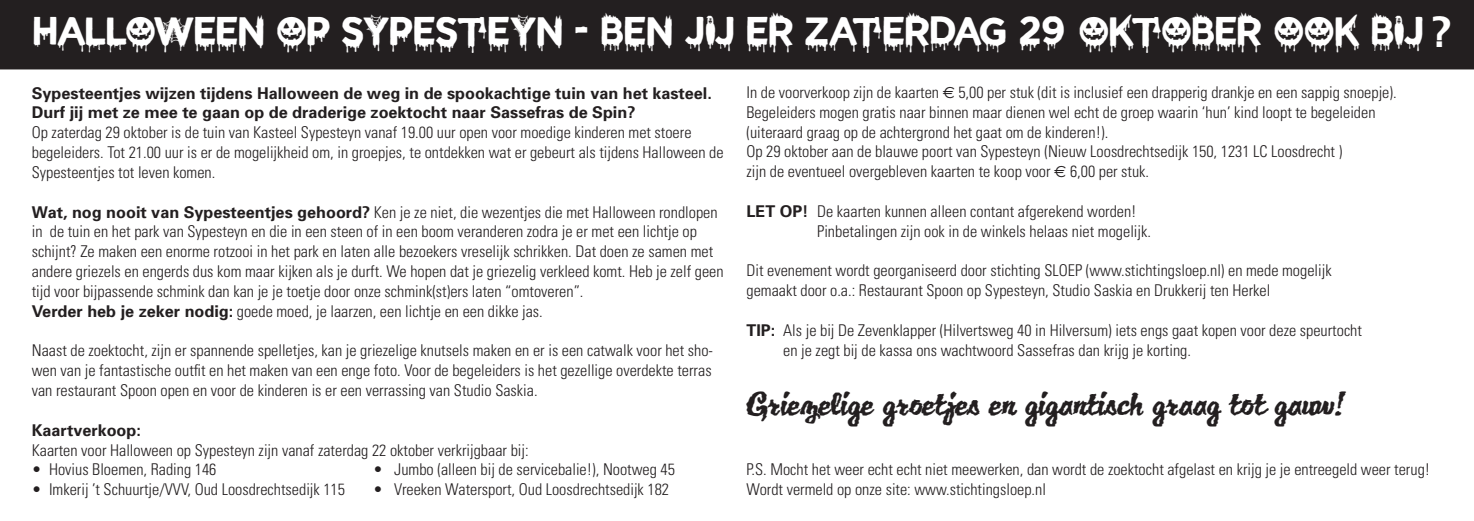
<style>
.page{position:relative;width:1474px;height:521px;background:#fff}
.page>*{position:absolute;margin:0;border:0;box-sizing:border-box;transform-origin:0 0}
.t1{font:700 42px "Univers";color:#fff}
.t2{font:38.5px "CF Halloween";letter-spacing:.005em;color:#fff;scale:.96 1}
.t3{font:36.75px "Jack Lantern BB";color:#231f20}
.t4{font:300 condensed 16.28px/19.8px "Univers";color:#231f20}
.t5{font:700 16.28px "Univers";color:#231f20}
.s1{font-weight:700;font-stretch:normal}
.s2{font-family:"Euro Sans";font-weight:400;font-stretch:normal}
</style>
<div class="page">
<div style="left:0;top:0;width:1473px;height:69px;background:#231f20"></div>
<p class="t2" style="left:33px;top:12px;width:1448px">HALLOWEEN OP SYPESTEYN - BEN JIJ ER ZATERDAG 29 OKTOBER OOK BIJ</p>
<p class="t1" style="left:1431px;top:5px;width:22px">?</p>
<p class="t5" style="left:32px;top:82px;width:681px">Sypesteentjes wijzen tijdens Halloween de weg in de spookachtige tuin van het kasteel.</p>
<p class="t5" style="left:32px;top:102px;width:605px">Durf jij met ze mee te gaan op de draderige zoektocht naar Sassefras de Spin?</p>
<p class="t4" style="left:32px;top:122px;width:693px">Op zaterdag 29 oktober is de tuin van Kasteel Sypesteyn vanaf 19.00 uur open voor moedige kinderen met stoere begeleiders. Tot 21.00 uur is er de mogelijkheid om, in groepjes, te ontdekken wat er gebeurt als tijdens Halloween de<br>Sypesteentjes tot leven komen.</p>
<p class="t4" style="left:32px;top:202px;width:693px"><span class="s1">Wat, nog nooit van Sypesteentjes gehoord?</span> Ken je ze niet, die wezentjes die met Halloween rondlopen in de tuin en het park van Sypesteyn en die in een steen of in een boom veranderen zodra je er met een lichtje op schijnt? Ze maken een enorme rotzooi in het park en laten alle bezoekers vreselijk schrikken. Dat doen ze samen met andere griezels en engerds dus kom maar kijken als je durft. We hopen dat je griezelig verkleed komt. Heb je zelf geen tijd voor bijpassende schmink dan kan je je toetje door onze schmink(st)ers laten “omtoveren”.</p>
<p class="t4" style="left:32px;top:301px;width:512px"><span class="s1">Verder heb je zeker nodig:</span> goede moed, je laarzen, een lichtje en een dikke jas.</p>
<p class="t4" style="left:32px;top:340px;width:682px;text-align:justify">Naast de zoektocht, zijn er spannende spelletjes, kan je griezelige knutsels maken en er is een catwalk voor het sho&shy;wen van je fantastische outfit en het maken van een enge foto. Voor de begeleiders is het gezellige overdekte terras van restaurant Spoon open en voor de kinderen is er een verrassing van Studio Saskia.</p>
<p class="t5" style="left:32px;top:419px;width:111px">Kaartverkoop:</p>
<p class="t4" style="left:32px;top:440px;width:498px">Kaarten voor Halloween op Sypesteyn zijn vanaf zaterdag 22 oktober verkrijgbaar bij:</p>
<p class="t4" style="left:32px;top:459px;width:186px">• Hovius Bloemen, Rading 146</p>
<p class="t4" style="left:373px;top:459px;width:303px">• Jumbo (alleen bij de servicebalie!), Nootweg 45</p>
<p class="t4" style="left:32px;top:479px;width:315px">• Imkerij ’t Schuurtje/VVV, Oud Loosdrechtsedijk 115</p>
<p class="t4" style="left:373px;top:479px;width:297px">• Vreeken Watersport, Oud Loosdrechtsedijk 182</p>
<p class="t4" style="left:746px;top:82px;width:651px">In de voorverkoop zijn de kaarten <span class="s2">€</span> 5,00 per stuk (dit is inclusief een drapperig drankje en een sappig snoepje).</p>
<p class="t4" style="left:746px;top:102px;width:630px">Begeleiders mogen gratis naar binnen maar dienen wel echt de groep waarin ‘hun’ kind loopt te begeleiden</p>
<p class="t4" style="left:746px;top:122px;width:363px">(uiteraard graag op de achtergrond het gaat om de kinderen!).</p>
<p class="t4" style="left:746px;top:142px;width:597px">Op 29 oktober aan de blauwe poort van Sypesteyn (Nieuw Loosdrechtsedijk 150, 1231 LC Loosdrecht )</p>
<p class="t4" style="left:746px;top:161px;width:404px">zijn de eventueel overgebleven kaarten te koop voor <span class="s2">€</span> 6,00 per stuk.</p>
<p class="t4" style="left:746px;top:201px;width:392px"><span class="s1">LET OP!</span> De kaarten kunnen alleen contant afgerekend worden!</p>
<p class="t4" style="left:817px;top:221px;width:335px">Pinbetalingen zijn ook in de winkels helaas niet mogelijk.</p>
<p class="t4" style="left:746px;top:261px;width:586px">Dit evenement wordt georganiseerd door stichting SLOEP (www.stichtingsloep.nl) en mede mogelijk</p>
<p class="t4" style="left:746px;top:280px;width:525px">gemaakt door o.a.: Restaurant Spoon op Sypesteyn, Studio Saskia en Drukkerij ten Herkel</p>
<p class="t4" style="left:746px;top:320px;width:617px"><span class="s1">TIP:</span> Als je bij De Zevenklapper (Hilvertsweg 40 in Hilversum) iets engs gaat kopen voor deze speurtocht</p>
<p class="t4" style="left:783px;top:340px;width:409px">en je zegt bij de kassa ons wachtwoord Sassefras dan krijg je korting.</p>
<p class="t3" style="left:746px;top:385px;width:600px">Griezelige groetjes en gigantisch graag tot gauw!</p>
<p class="t4" style="left:746px;top:459px;width:685px">P.S. Mocht het weer echt echt niet meewerken, dan wordt de zoektocht afgelast en krijg je je entreegeld weer terug!<br>Wordt vermeld op onze site: www.stichtingsloep.nl</p>
</div>
